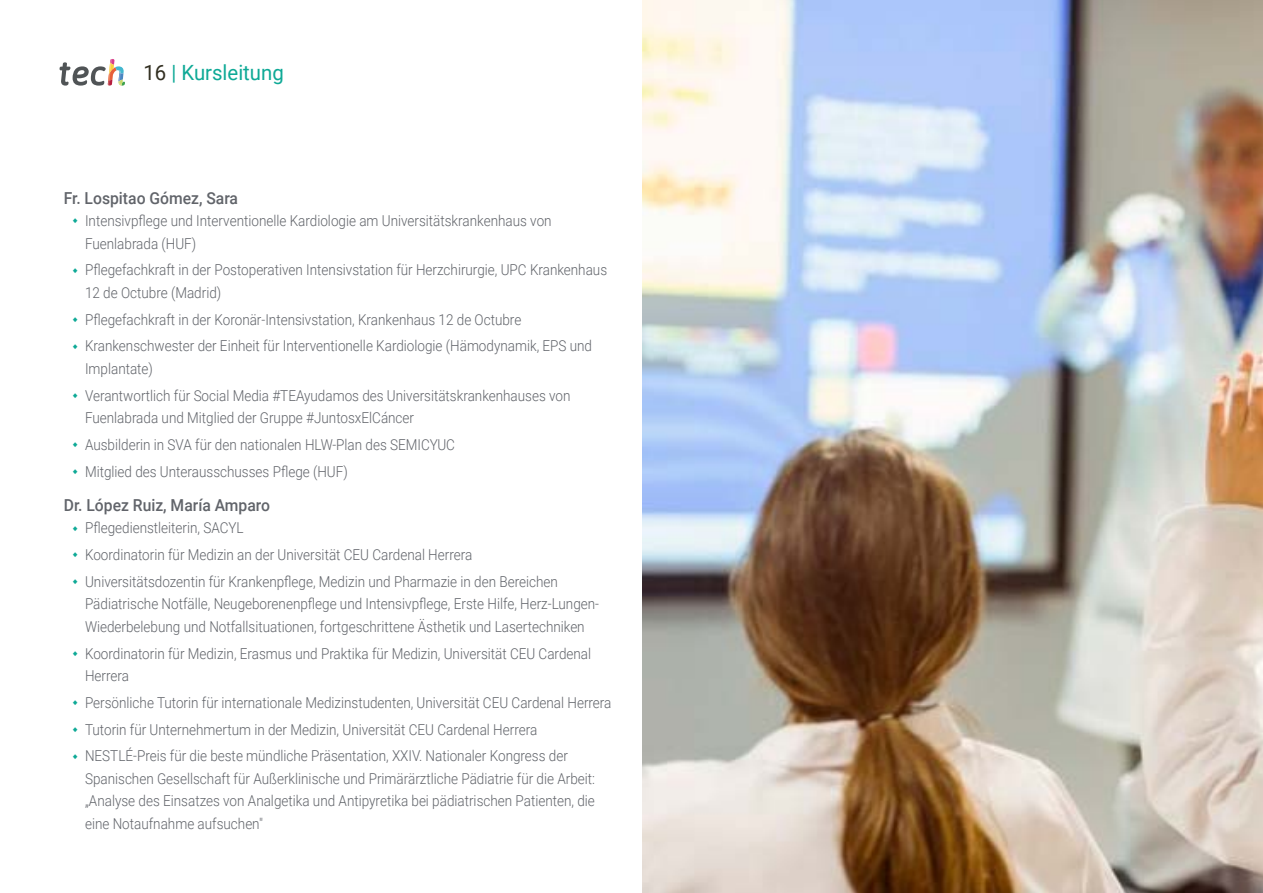
<style>
.page{position:relative;width:1263px;height:893px;background:#fff}
.page>*{position:absolute;margin:0;border:0;box-sizing:border-box;transform-origin:0 0}
.t1{font:21px "Roboto";color:#0ea996}
.t2{font:500 16.5px "Roboto";color:#61646a;scale:.95 1}
.t3{font:300 15px/26.7px "Roboto";color:#61646a;scale:.9 1}
.s1{color:#312e20}
</style>
<div class="page">
<img style="left:642px;top:0;width:621px;height:893px">
<svg style="left:60px;top:59px;width:65px;height:27px"></svg>
<h1 class="t1" style="left:144px;top:57px;width:142px"><span class="s1">16</span> | Kursleitung</h1>
<p class="t2" style="left:64px;top:186px;width:185px">Fr. Lospitao Gómez, Sara</p>
<p class="t3" style="left:85px;top:209px;width:520px;line-height:22.5px">Intensivpflege und Interventionelle Kardiologie am Universitätskrankenhaus von<br>Fuenlabrada (HUF)</p>
<p class="t3" style="left:85px;top:258px;width:582px;line-height:22.5px">Pflegefachkraft in der Postoperativen Intensivstation für Herzchirurgie, UPC Krankenhaus<br>12 de Octubre (Madrid)</p>
<p class="t3" style="left:85px;top:305px;width:565px">Pflegefachkraft in der Koronär-Intensivstation, Krankenhaus 12 de Octubre<br>Krankenschwester der Einheit für Interventionelle Kardiologie (Hämodynamik, EPS und</p>
<p class="t3" style="left:85px;top:355px;width:541px">Implantate)<br>Verantwortlich für Social Media #TEAyudamos des Universitätskrankenhauses von</p>
<p class="t3" style="left:85px;top:404px;width:412px">Fuenlabrada und Mitglied der Gruppe #JuntosxElCáncer<br>Ausbilderin in SVA für den nationalen HLW-Plan des SEMICYUC<br>Mitglied des Unterausschusses Pflege (HUF)</p>
<p class="t2" style="left:64px;top:493px;width:219px">Dr. López Ruiz, María Amparo</p>
<p class="t3" style="left:85px;top:514px;width:527px">Pflegedienstleiterin, SACYL<br>Koordinatorin für Medizin an der Universität CEU Cardenal Herrera<br>Universitätsdozentin für Krankenpflege, Medizin und Pharmazie in den Bereichen</p>
<p class="t3" style="left:85px;top:592px;width:573px;line-height:22.5px">Pädiatrische Notfälle, Neugeborenenpflege und Intensivpflege, Erste Hilfe, Herz-Lungen-<br>Wiederbelebung und Notfallsituationen, fortgeschrittene Ästhetik und Lasertechniken</p>
<p class="t3" style="left:85px;top:641px;width:564px;line-height:22.5px">Koordinatorin für Medizin, Erasmus und Praktika für Medizin, Universität CEU Cardenal<br>Herrera</p>
<p class="t3" style="left:85px;top:689px;width:586px">Persönliche Tutorin für internationale Medizinstudenten, Universität CEU Cardenal Herrera<br>Tutorin für Unternehmertum in der Medizin, Universität CEU Cardenal Herrera<br>NESTLÉ-Preis für die beste mündliche Präsentation, XXIV. Nationaler Kongress der</p>
<p class="t3" style="left:85px;top:767px;width:568px;line-height:22.5px;text-align:justify">Spanischen Gesellschaft für Außerklinische und Primärärztliche Pädiatrie für die Arbeit: „Analyse des Einsatzes von Analgetika und Antipyretika bei pädiatrischen Patienten, die eine Notaufnahme aufsuchen"</p>
</div>
